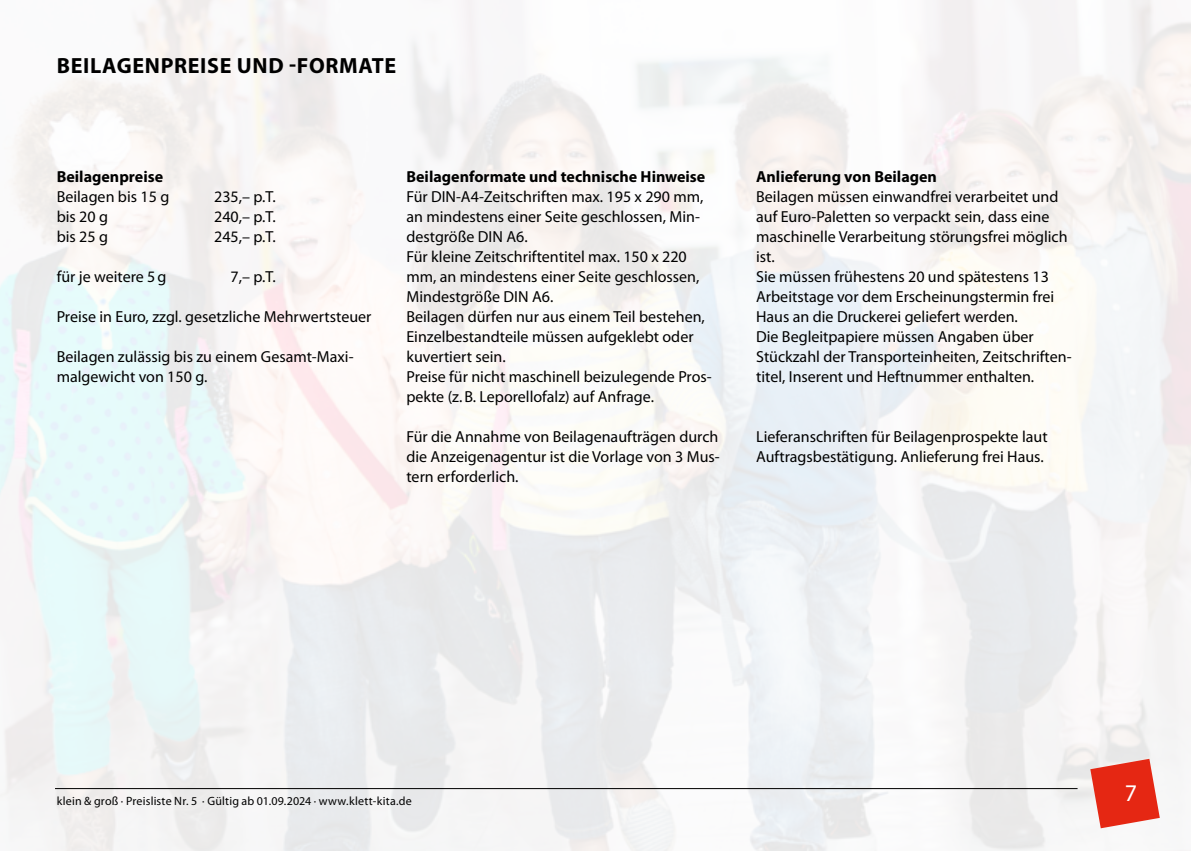
<style>
.page{position:relative;width:1191px;height:851px;background:#fff}
.page>*{position:absolute;margin:0;border:0;box-sizing:border-box;transform-origin:0 0}
.t1{font:24px "Myriad Pro";color:#fff}
.t2{font:700 22px "Myriad Pro";letter-spacing:.03em;color:#000}
.t3{font:16px/20px "Myriad Pro";color:#000}
.t4{font:700 16px "Myriad Pro";color:#000}
.t5{font:12px "Myriad Pro";letter-spacing:.02em;color:#000}
</style>
<div class="page">
<img style="left:0;top:0;width:1191px;height:850px">
<svg style="left:1090px;top:758px;width:69px;height:70px"></svg>
<hr style="left:55px;top:788px;width:1022px;height:1px;background:#000">
<h2 class="t2" style="left:57px;top:51px;width:341px">BEILAGENPREISE UND -FORMATE</h2>
<p class="t4" style="left:57px;top:166px;width:108px">Beilagenpreise</p>
<p class="t3" style="left:57px;top:186px;width:114px">Beilagen bis 15 g</p>
<p class="t3" style="left:214px;top:186px;width:63px">235,– p.T.</p>
<p class="t3" style="left:57px;top:206px;width:53px">bis 20 g</p>
<p class="t3" style="left:214px;top:206px;width:63px">240,– p.T.</p>
<p class="t3" style="left:57px;top:226px;width:53px">bis 25 g</p>
<p class="t3" style="left:214px;top:226px;width:63px">245,– p.T.</p>
<p class="t3" style="left:57px;top:266px;width:111px">für je weitere 5g</p>
<p class="t3" style="left:230px;top:266px;width:47px">7,– p.T.</p>
<p class="t3" style="left:57px;top:306px;width:316px">Preise in Euro, zzgl. gesetzliche Mehrwertsteuer</p>
<p class="t3" style="left:57px;top:346px;width:298px">Beilagen zulässig bis zu einem Gesamt-Maxi&shy;malgewicht von 150 g.</p>
<p class="t4" style="left:406px;top:166px;width:300px">Beilagenformate und technische Hinweise</p>
<p class="t3" style="left:406px;top:186px;width:307px">Für DIN-A4-Zeitschriften max. 195 x 290 mm, an mindestens einer Seite geschlossen, Min&shy;destgröße DIN A6.<br>Für kleine Zeitschriftentitel max. 150 x 220 mm, an mindestens einer Seite geschlossen, Mindestgröße DIN A6.<br>Beilagen dürfen nur aus einem Teil bestehen, Einzelbestandteile müssen aufgeklebt oder kuvertiert sein.<br>Preise für nicht maschinell beizulegende Pros&shy;pekte (z.B. Leporellofalz) auf Anfrage.</p>
<p class="t3" style="left:406px;top:426px;width:315px;text-align:justify">Für die Annahme von Beilagenaufträgen durch die Anzeigenagentur ist die Vorlage von 3 Mus&shy;tern erforderlich.</p>
<p class="t4" style="left:756px;top:166px;width:182px">Anlieferung von Beilagen</p>
<p class="t3" style="left:756px;top:186px;width:317px">Beilagen müssen einwandfrei verarbeitet und auf Euro-Paletten so verpackt sein, dass eine maschinelle Verarbeitung störungsfrei möglich ist.<br>Sie müssen frühestens 20 und spätestens 13<br>Arbeitstage vor dem Erscheinungstermin frei Haus an die Druckerei geliefert werden.<br>Die Begleitpapiere müssen Angaben über Stückzahl der Transporteinheiten, Zeitschriften&shy;titel, Inserent und Heftnummer enthalten.</p>
<p class="t3" style="left:756px;top:426px;width:293px">Lieferanschriften für Beilagenprospekte laut<br>Auftragsbestätigung. Anlieferung frei Haus.</p>
<p class="t5" style="left:57px;top:793px;width:356px">klein &amp; groß · Preisliste Nr. 5 · Gültig ab 01.09.2024 · www.klett-kita.de</p>
<h1 class="t1" style="left:1124px;top:778px;width:14px">7</h1>
</div>
